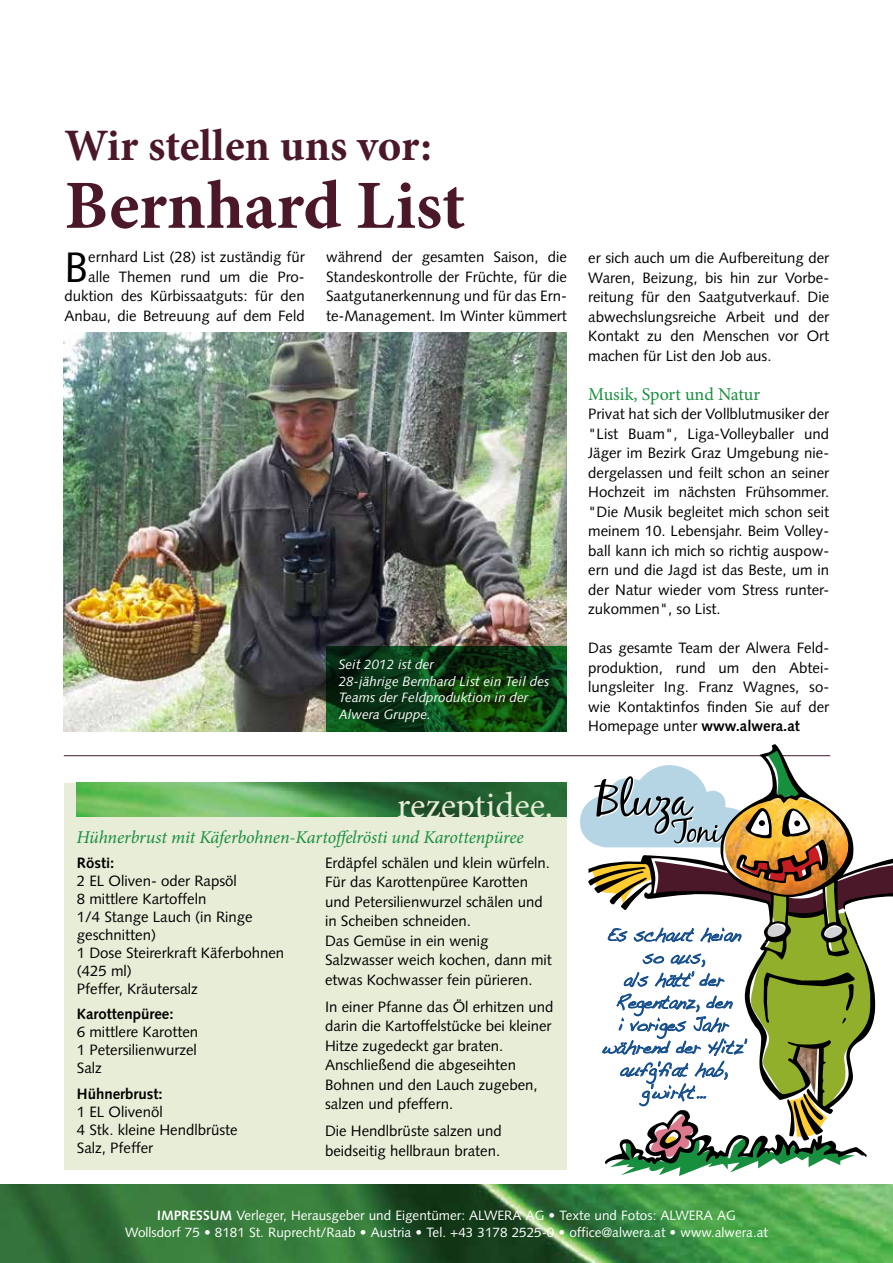
<style>
.page{position:relative;width:893px;height:1263px;background:#fff}
.page>*{position:absolute;margin:0;border:0;box-sizing:border-box;transform-origin:0 0}
.t1{font:700 69px "Minion Pro";color:#4b182a}
.t2{font:700 45px "Minion Pro";letter-spacing:-.005em;color:#4b182a}
.t3{font:42.6px "Syntax LT";color:#000}
.t4{font:36px "Minion Pro";color:#e8edd7}
.t5{font:18.75px/22.5px "Handwriting Dakota";color:#144e8c;text-align:center;scale:.9 1}
.t6{font:italic 18px "Minion Pro";letter-spacing:-.01em;color:#188f3e}
.t7{font:18px "Minion Pro";letter-spacing:-.005em;color:#188f3e}
.t8{font:15px/19.5px "Syntax LT";color:#000;text-align:justify}
.t9{font:700 15px "Syntax LT";color:#000}
.t10{font:13.5px/16.2px "Syntax LT";color:#fff;text-align:center}
.t11{font:italic 13.5px/16.5px "Syntax LT";color:#fff}
.s1{font-weight:700}
</style>
<div class="page">
<img style="left:63px;top:333px;width:504px;height:398px">
<img style="left:0;top:1184px;width:893px;height:79px">
<svg style="left:326px;top:646px;width:241px;height:85px;background:#0b3c13"></svg>
<div style="left:64px;top:783px;width:503px;height:386px;background:#e8edd7"></div>
<img style="left:77px;top:783px;width:490px;height:34px">
<hr style="left:64px;top:755px;width:766px;height:1px;background:#4b182a">
<svg style="left:579px;top:747px;width:314px;height:429px"></svg>
<h2 class="t2" style="left:64px;top:114px;width:369px">Wir stellen uns vor:</h2>
<h1 class="t1" style="left:64px;top:157px;width:402px">Bernhard List</h1>
<p class="t8" style="left:64px;top:247px;width:242px;text-align:right">ernhard List (28) ist zuständig für alle Themen rund um die Pro&shy;duktion des Kürbissaatguts: für den Anbau, die Betreuung auf dem Feld</p>
<p class="t8" style="left:326px;top:247px;width:242px">während der gesamten Saison, die Standeskontrolle der Früchte, für die Saatgutanerkennung und für das Ern&shy;te-Management. Im Winter kümmert</p>
<h3 class="t3" style="left:64px;top:242px;width:25px">B</h3>
<p class="t11" style="left:339px;top:656px;width:212px">Seit 2012 ist der<br>28-jährige Bernhard List ein Teil des<br>Teams der Feldproduktion in der<br>Alwera Gruppe.</p>
<p class="t8" style="left:588px;top:248px;width:242px">er sich auch um die Aufbereitung der Waren, Beizung, bis hin zur Vorbe&shy;reitung für den Saatgutverkauf. Die abwechslungsreiche Arbeit und der Kontakt zu den Menschen vor Ort machen für List den Job aus.</p>
<p class="t7" style="left:588px;top:383px;width:173px">Musik, Sport und Natur</p>
<p class="t8" style="left:588px;top:404px;width:242px">Privat hat sich der Vollblutmusiker der "List Buam", Liga-Volleyballer und Jäger im Bezirk Graz Umgebung nie&shy;dergelassen und feilt schon an seiner Hochzeit im nächsten Frühsommer. "Die Musik begleitet mich schon seit meinem 10. Lebensjahr. Beim Volley&shy;ball kann ich mich so richtig auspow&shy;ern und die Jagd ist das Beste, um in der Natur wieder vom Stress runter&shy;zukommen", so List.</p>
<p class="t8" style="left:588px;top:638px;width:242px">Das gesamte Team der Alwera Feld&shy;produktion, rund um den Abtei&shy;lungsleiter Ing. Franz Wagnes, so&shy;wie Kontaktinfos finden Sie auf der Homepage unter <span class="s1">www.alwera.at</span></p>
<h3 class="t4" style="left:397px;top:783px;width:157px">rezeptidee.</h3>
<p class="t6" style="left:77px;top:825px;width:449px">Hühnerbrust mit Käferbohnen-Kartoffelrösti und Karottenpüree</p>
<p class="t9" style="left:77px;top:854px;width:39px">Rösti:</p>
<p class="t8" style="left:77px;top:872px;width:209px;line-height:18px;text-align:left">2 EL Oliven- oder Rapsöl<br>8 mittlere Kartoffeln<br>1/4 Stange Lauch (in Ringe geschnitten)<br>1 Dose Steirerkraft Käferbohnen (425 ml)<br>Pfeffer, Kräutersalz</p>
<p class="t9" style="left:77px;top:1006px;width:98px">Karottenpüree:</p>
<p class="t8" style="left:77px;top:1023px;width:123px;line-height:18px">6 mittlere Karotten 1 Petersilienwurzel Salz</p>
<p class="t9" style="left:77px;top:1085px;width:87px">Hühnerbrust:</p>
<p class="t8" style="left:77px;top:1103px;width:162px;line-height:18px;text-align:left">1 EL Olivenöl<br>4 Stk. kleine Hendlbrüste<br>Salz, Pfeffer</p>
<p class="t8" style="left:325px;top:853px;width:228px;text-align:left">Erdäpfel schälen und klein würfeln.<br>Für das Karottenpüree Karotten und Petersilienwurzel schälen und in Scheiben schneiden.<br>Das Gemüse in ein wenig<br>Salzwasser weich kochen, dann mit etwas Kochwasser fein pürieren.</p>
<p class="t8" style="left:325px;top:997px;width:230px;text-align:left">In einer Pfanne das Öl erhitzen und darin die Kartoffelstücke bei kleiner<br>Hitze zugedeckt gar braten.<br>Anschließend die abgeseihten<br>Bohnen und den Lauch zugeben, salzen und pfeffern.</p>
<p class="t8" style="left:325px;top:1121px;width:178px">Die Hendlbrüste salzen und beidseitig hellbraun braten.</p>
<p class="t5" style="left:602px;top:923px;width:160px">Es schaut heian so aus,<br>als hätt' der<br>Regentanz, den<br>i voriges Jahr während der Hitz' aufg'fiat hab, g'wirkt...</p>
<p class="t10" style="left:125px;top:1208px;width:644px"><span class="s1">IMPRESSUM</span> Verleger, Herausgeber und Eigentümer: ALWERA AG • Texte und Fotos: ALWERA AG<br>Wollsdorf 75 • 8181 St. Ruprecht/Raab • Austria • Tel. +43 3178 2525-0 • office@alwera.at • www.alwera.at</p>
</div>
